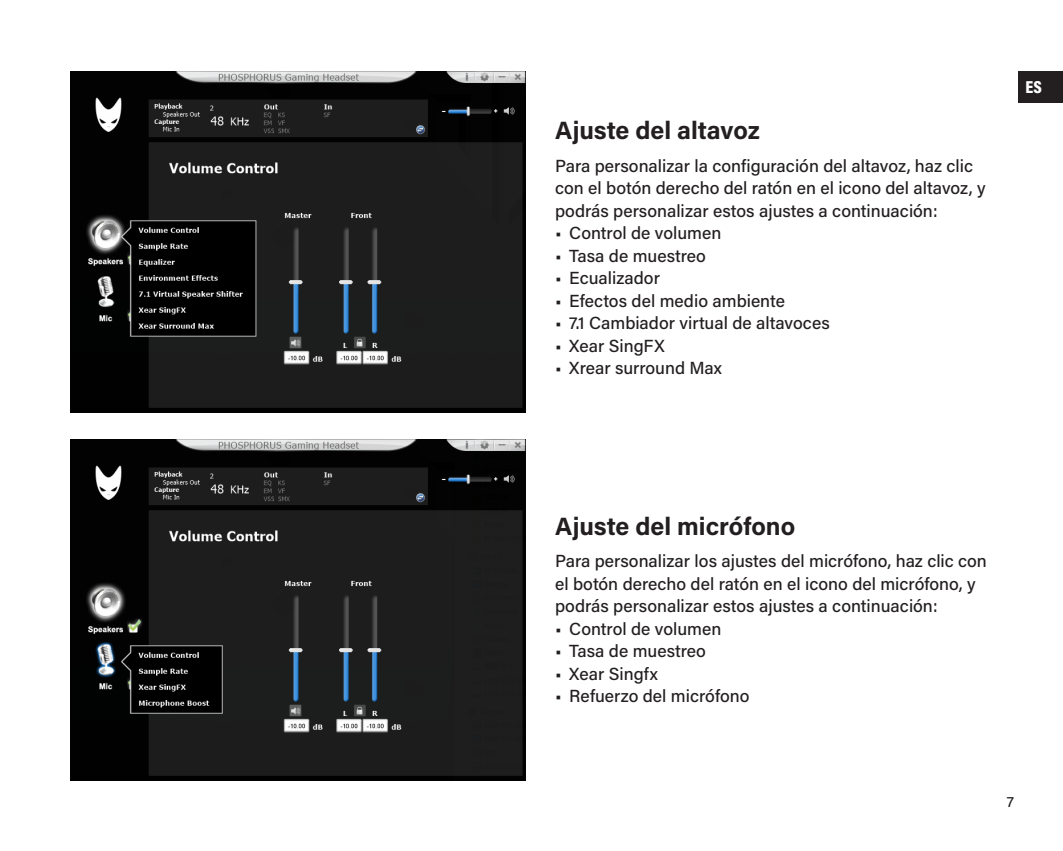
<style>
.page{position:relative;width:1063px;height:851px;background:#fff}
.page>*{position:absolute;margin:0;border:0;box-sizing:border-box;transform-origin:0 0}
.t1{font:700 25px "Acumin Pro";color:#231f20}
.t2{font:500 17.5px/22.5px "Acumin Pro";color:#231f20}
.t3{font:900 17.5px "Acumin Pro Cond";color:#fff}
.t4{font:500 15px "Acumin Pro";color:#231f20}
</style>
<div class="page">
<div style="left:1018px;top:71px;width:45px;height:32px;background:#231f20"></div>
<img style="left:71px;top:71px;width:454px;height:341px">
<img style="left:71px;top:439px;width:454px;height:341px">
<p class="t1" style="left:555px;top:113px;width:206px">Ajuste del altavoz</p>
<p class="t2" style="left:555px;top:153px;width:432px">Para personalizar la configuración del altavoz, haz clic con el botón derecho del ratón en el icono del altavoz, y podrás personalizar estos ajustes a continuación:</p>
<p class="t2" style="left:555px;top:221px;width:168px">• Control de volumen</p>
<p class="t2" style="left:555px;top:243px;width:152px">• Tasa de muestreo</p>
<p class="t2" style="left:555px;top:266px;width:106px">• Ecualizador</p>
<p class="t2" style="left:555px;top:288px;width:231px">• Efectos del medio ambiente</p>
<p class="t2" style="left:555px;top:311px;width:276px">• 7.1 Cambiador virtual de altavoces</p>
<p class="t2" style="left:555px;top:333px;width:111px">• Xear SingFX</p>
<p class="t2" style="left:555px;top:356px;width:168px">• Xrear surround Max</p>
<p class="t3" style="left:1025px;top:75px;width:18px">ES</p>
<p class="t1" style="left:555px;top:508px;width:242px">Ajuste del micrófono</p>
<p class="t2" style="left:555px;top:549px;width:433px">Para personalizar los ajustes del micrófono, haz clic con el botón derecho del ratón en el icono del micrófono, y podrás personalizar estos ajustes a continuación:</p>
<p class="t2" style="left:555px;top:616px;width:168px">• Control de volumen</p>
<p class="t2" style="left:555px;top:639px;width:152px">• Tasa de muestreo</p>
<p class="t2" style="left:555px;top:661px;width:104px">• Xear Singfx</p>
<p class="t2" style="left:555px;top:684px;width:196px">• Refuerzo del micrófono</p>
<p class="t4" style="left:1007px;top:791px;width:9px">7</p>
</div>
